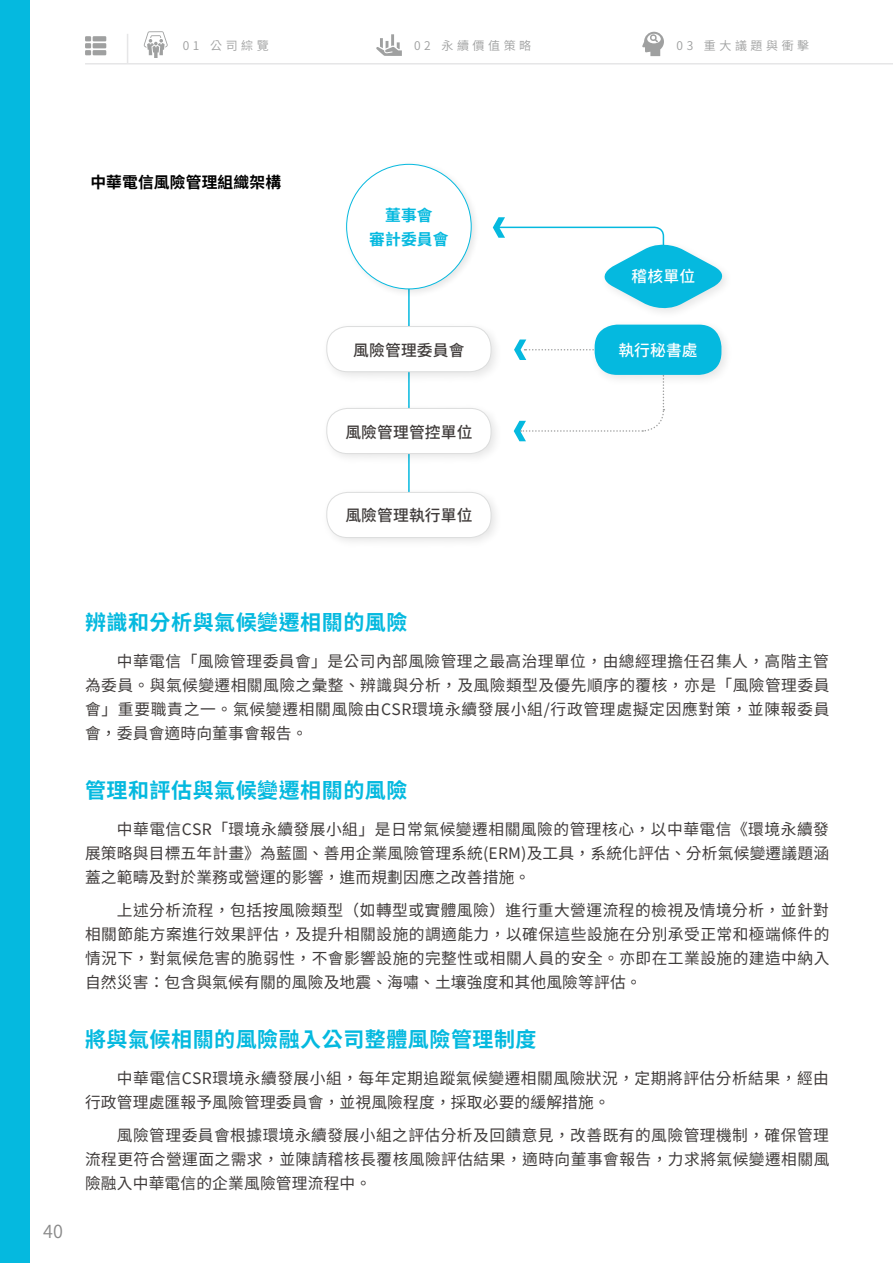
<style>
.page{position:relative;width:893px;height:1263px;background:#fff}
.page>*{position:absolute;margin:0;border:0;box-sizing:border-box;transform-origin:0 0}
.t1{font:700 21px "Noto Sans CJ Ktc";letter-spacing:.025em;color:#05b9df}
.t2{font:600 18px "Noto Sans CJ Ktc";color:#898989}
.t3{font:15.75px/24px "Noto Sans CJ Ktc";letter-spacing:.01em;color:#3f3b3a;text-align:justify}
.t4{font:15.75px/24px "Noto Sans CJ Ktc";letter-spacing:.03em;color:#3f3b3a}
.t5{font:500 15.75px "Noto Sans CJ Ktc";letter-spacing:.01em;color:#3f3b3a}
.t6{font:700 15.75px "Noto Sans CJ Ktc";letter-spacing:.01em;color:#000}
.t7{font:500 15.75px "Noto Sans CJ Ktc";letter-spacing:.01em;color:#fff}
.t8{font:700 15.75px/24px "Noto Sans CJ Ktc";letter-spacing:.01em;color:#05b9df;text-align:center}
.t9{font:600 12px "Noto Sans CJ Ktc";letter-spacing:.295em;color:#9fa0a0}
</style>
<div class="page">
<div style="left:0;top:0;width:30px;height:1263px;background:#05b9df"></div>
<svg style="left:85px;top:36px;width:21px;height:19px"></svg>
<hr style="left:85px;top:63px;width:808px;height:2px;background:#e6e6e7">
<svg style="left:127px;top:34px;width:1px;height:29px"></svg>
<svg style="left:144px;top:31px;width:24px;height:27px"></svg>
<svg style="left:642px;top:32px;width:22px;height:24px"></svg>
<svg style="left:376px;top:34px;width:26px;height:22px"></svg>
<hr style="left:408px;top:285px;width:2px;height:221px;background:#05b9df">
<div style="left:343px;top:160px;width:137px;height:138px;background:#000;opacity:.1"></div>
<div style="left:347px;top:164px;width:124px;height:125px;background:#fff;border-radius:50%"></div>
<div style="left:321px;top:320px;width:181px;height:63px;background:#000;opacity:.1"></div>
<div style="left:327px;top:327px;width:164px;height:45px;background:#fff;border-radius:21px"></div>
<div style="left:326px;top:326px;width:165px;height:46px;border:1px solid #dcdddd;border-radius:21px"></div>
<div style="left:321px;top:402px;width:181px;height:63px;background:#000;opacity:.1"></div>
<div style="left:327px;top:408px;width:164px;height:46px;background:#fff;border-radius:21px"></div>
<div style="left:326px;top:408px;width:165px;height:46px;border:1px solid #dcdddd;border-radius:21px"></div>
<div style="left:321px;top:486px;width:181px;height:63px;background:#000;opacity:.1"></div>
<div style="left:327px;top:492px;width:164px;height:45px;background:#fff;border-radius:21px"></div>
<div style="left:326px;top:492px;width:165px;height:46px;border:1px solid #dcdddd;border-radius:21px"></div>
<div style="left:589px;top:319px;width:144px;height:67px;background:#000;opacity:.1"></div>
<div style="left:595px;top:325px;width:126px;height:50px;background:#05b9df;border-radius:23px"></div>
<svg style="left:493px;top:217px;width:232px;height:95px"></svg>
<svg style="left:514px;top:339px;width:151px;height:102px"></svg>
<p class="t9" style="left:183px;top:39px;width:87px">01 公司綜覽</p>
<p class="t9" style="left:414px;top:39px;width:119px">02 永續價值策略</p>
<p class="t9" style="left:677px;top:39px;width:134px">03 重大議題與衝擊</p>
<p class="t6" style="left:90px;top:174px;width:192px">中華電信風險管理組織架構</p>
<p class="t8" style="left:369px;top:203px;width:81px">董事會<br>審計委員會</p>
<p class="t5" style="left:353px;top:341px;width:113px">風險管理委員會</p>
<p class="t5" style="left:345px;top:424px;width:129px">風險管理管控單位</p>
<p class="t5" style="left:345px;top:506px;width:129px">風險管理執行單位</p>
<p class="t7" style="left:632px;top:268px;width:65px">稽核單位</p>
<p class="t7" style="left:618px;top:341px;width:81px">執行秘書處</p>
<p class="t2" style="left:43px;top:1221px;width:21px">40</p>
<h1 class="t1" style="left:85px;top:610px;width:324px">辨識和分析與氣候變遷相關的風險</h1>
<p class="t3" style="left:85px;top:650px;width:746px;text-indent:32px">中華電信「風險管理委員會」是公司內部風險管理之最高治理單位，由總經理擔任召集人，高階主管為委員。與氣候變遷相關風險之彙整、辨識與分析，及風險類型及優先順序的覆核，亦是「風險管理委員會」重要職責之一。氣候變遷相關風險由CSR環境永續發展小組/行政管理處擬定因應對策，並陳報委員會，委員會適時向董事會報告。</p>
<h1 class="t1" style="left:85px;top:778px;width:324px">管理和評估與氣候變遷相關的風險</h1>
<p class="t3" style="left:85px;top:818px;width:746px;text-indent:32px">中華電信CSR「環境永續發展小組」是日常氣候變遷相關風險的管理核心，以中華電信《環境永續發展策略與目標五年計畫》為藍圖、善用企業風險管理系統(ERM)及工具，系統化評估、分析氣候變遷議題涵蓋之範疇及對於業務或營運的影響，進而規劃因應之改善措施。</p>
<p class="t3" style="left:85px;top:898px;width:746px;text-indent:32px">上述分析流程，包括按風險類型（如轉型或實體風險）進行重大營運流程的檢視及情境分析，並針對相關節能方案進行效果評估，及提升相關設施的調適能力，以確保這些設施在分別承受正常和極端條件的情況下，對氣候危害的脆弱性，不會影響設施的完整性或相關人員的安全。亦即在工業設施的建造中納入自然災害：包含與氣候有關的風險及地震、海嘯、土壤強度和其他風險等評估。</p>
<h1 class="t1" style="left:85px;top:1027px;width:453px">將與氣候相關的風險融入公司整體風險管理制度</h1>
<p class="t4" style="left:85px;top:1067px;width:745px;text-indent:32px">中華電信CSR環境永續發展小組，每年定期追蹤氣候變遷相關風險狀況，定期將評估分析結果，經由行政管理處匯報予風險管理委員會，並視風險程度，採取必要的緩解措施。</p>
<p class="t3" style="left:85px;top:1123px;width:746px;text-indent:32px">風險管理委員會根據環境永續發展小組之評估分析及回饋意見，改善既有的風險管理機制，確保管理流程更符合營運面之需求，並陳請稽核長覆核風險評估結果，適時向董事會報告，力求將氣候變遷相關風險融入中華電信的企業風險管理流程中。</p>
</div>
